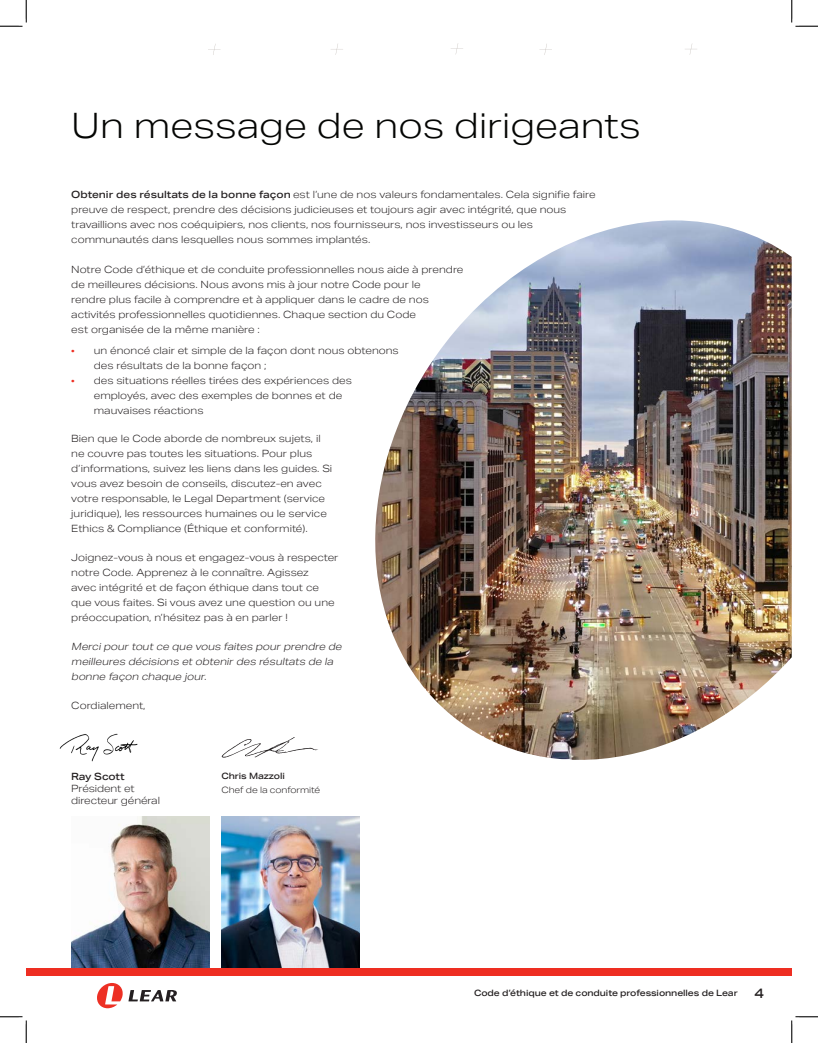
<style>
.page{position:relative;width:818px;height:1043px;background:#fff}
.page>*{position:absolute;margin:0;border:0;box-sizing:border-box;transform-origin:0 0}
.t1{font:300 35px "Aktiv Grotesk Ex";color:#040503}
.t2{font:500 13.62px "Aktiv Grotesk Ex";color:#231f20}
.t3{font:300 10px/15px "Aktiv Grotesk Ex";color:#231f20}
.t4{font:italic 300 10px/15px "Aktiv Grotesk Ex";color:#231f20}
.t5{font:500 10px "Aktiv Grotesk Ex";letter-spacing:-.015em;color:#231f20}
.t6{font:500 8.75px "Aktiv Grotesk Ex";letter-spacing:-.01em;color:#231f20}
.t7{font:300 8.75px "Aktiv Grotesk Ex";letter-spacing:-.01em;color:#231f20}
.s1{font-weight:500}
.s2{color:#ee2e22}
</style>
<div class="page">
<div style="left:26px;top:968px;width:765px;height:7px;background:#ee2e22"></div>
<svg style="left:97px;top:983px;width:80px;height:25px"></svg>
<img style="left:375px;top:220px;width:416px;height:540px">
<img style="left:71px;top:816px;width:138px;height:152px">
<img style="left:222px;top:816px;width:137px;height:152px">
<img style="left:59px;top:733px;width:79px;height:29px">
<svg style="left:222px;top:737px;width:96px;height:21px"></svg>
<svg style="left:208px;top:44px;width:12px;height:11px"></svg>
<svg style="left:331px;top:44px;width:12px;height:11px"></svg>
<svg style="left:451px;top:43px;width:12px;height:12px"></svg>
<svg style="left:539px;top:44px;width:13px;height:11px"></svg>
<svg style="left:685px;top:43px;width:12px;height:12px"></svg>
<svg style="left:0;top:0;width:27px;height:27px"></svg>
<svg style="left:0;top:1016px;width:27px;height:26px"></svg>
<svg style="left:791px;top:0;width:27px;height:27px"></svg>
<svg style="left:791px;top:1016px;width:27px;height:26px"></svg>
<p class="t1" style="left:71px;top:106px;width:571px">Un message de nos dirigeants</p>
<p class="t3" style="left:71px;top:187px;width:526px"><span class="s1">Obtenir des résultats de la bonne façon</span> est l’une de nos valeurs fondamentales. Cela signifie faire preuve de respect, prendre des décisions judicieuses et toujours agir avec intégrité, que nous travaillions avec nos coéquipiers, nos clients, nos fournisseurs, nos investisseurs ou les communautés dans lesquelles nous sommes implantés.</p>
<p class="t3" style="left:71px;top:262px;width:393px">Notre Code d’éthique et de conduite professionnelles nous aide à prendre de meilleures décisions. Nous avons mis à jour notre Code pour le<br>rendre plus facile à comprendre et à appliquer dans le cadre de nos activités professionnelles quotidiennes. Chaque section du Code<br>est organisée de la même manière :</p>
<p class="t3" style="left:94px;top:342px;width:306px;text-indent:-22px"><span class="s2">•</span> un énoncé clair et simple de la façon dont nous obtenons des résultats de la bonne façon ;</p>
<p class="t3" style="left:94px;top:372px;width:259px;text-indent:-22px"><span class="s2">•</span> des situations réelles tirées des expériences des employés, avec des exemples de bonnes et de mauvaises réactions</p>
<p class="t3" style="left:71px;top:431px;width:262px">Bien que le Code aborde de nombreux sujets, il ne couvre pas toutes les situations. Pour plus d’informations, suivez les liens dans les guides. Si vous avez besoin de conseils, discutez-en avec votre responsable, le Legal Department (service juridique), les ressources humaines ou le service Ethics &amp; Compliance (Éthique et conformité).</p>
<p class="t3" style="left:71px;top:550px;width:269px">Joignez-vous à nous et engagez-vous à respecter notre Code. Apprenez à le connaître. Agissez<br>avec intégrité et de façon éthique dans tout ce que vous faites. Si vous avez une question ou une préoccupation, n’hésitez pas à en parler !</p>
<p class="t4" style="left:71px;top:639px;width:274px">Merci pour tout ce que vous faites pour prendre de meilleures décisions et obtenir des résultats de la bonne façon chaque jour.</p>
<p class="t3" style="left:71px;top:697px;width:76px">Cordialement,</p>
<p class="t5" style="left:71px;top:770px;width:55px">Ray Scott</p>
<p class="t3" style="left:71px;top:782px;width:90px;line-height:12px">Président et directeur général</p>
<p class="t6" style="left:221px;top:770px;width:65px">Chris Mazzoli</p>
<p class="t7" style="left:221px;top:785px;width:100px">Chef de la conformité</p>
<p class="t6" style="left:474px;top:987px;width:265px">Code d’éthique et de conduite professionnelles de Lear</p>
<p class="t2" style="left:754px;top:985px;width:11px">4</p>
</div>
